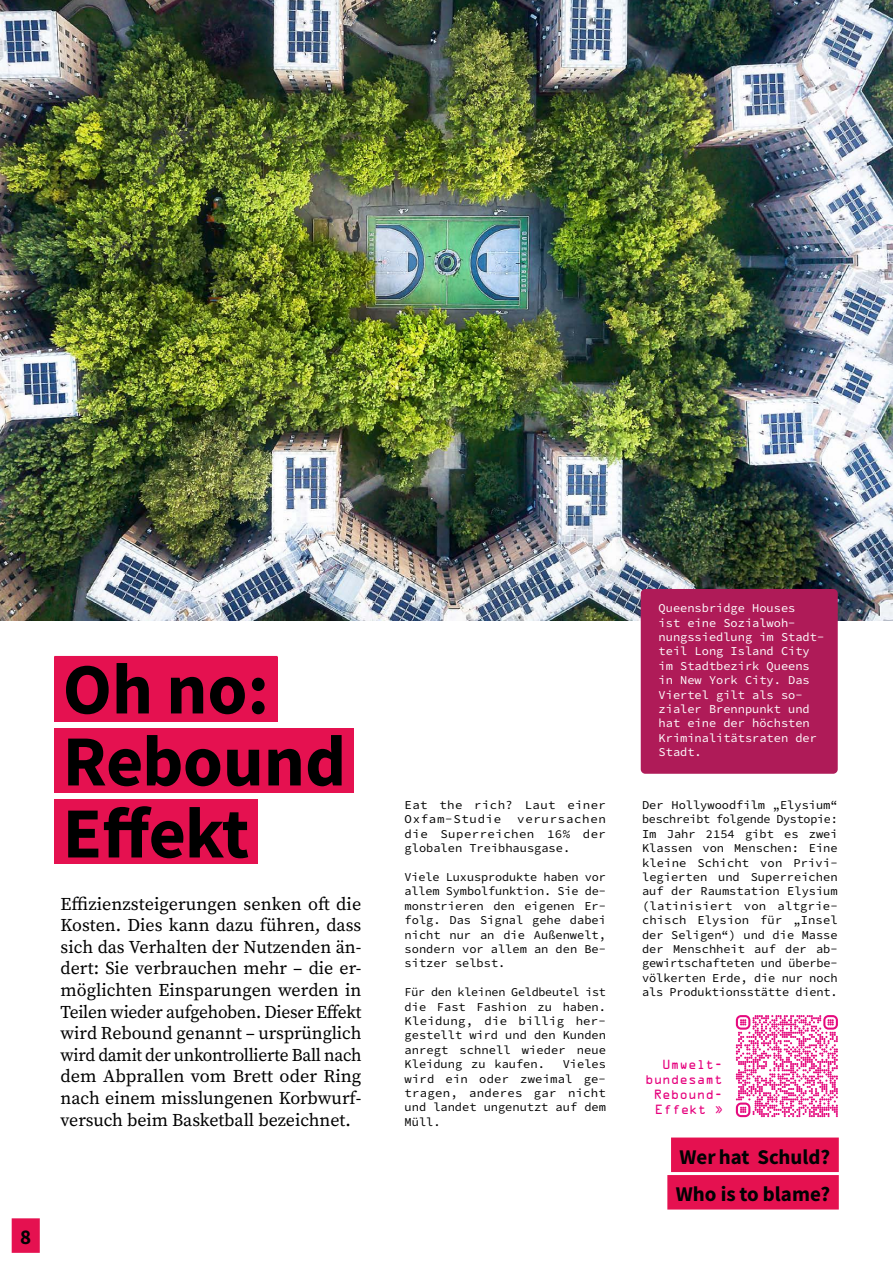
<style>
.page{position:relative;width:893px;height:1263px;background:#fff}
.page>*{position:absolute;margin:0;border:0;box-sizing:border-box;transform-origin:0 0}
.t1{font:72px/72px "Source Sans Variable";color:#000}
.t2{font:21px/37.5px "Source Sans Variable";color:#020203}
.t3{font:18px/21.6px "Source Serif Variable";letter-spacing:-.005em;color:#000;text-align:justify}
.t4{font:12px/14.4px "Source Code Variable";color:#000;text-align:justify}
.t5{font:12px/14.4px "Source Code Variable";color:#fff}
.t6{font:12px/14.4px "Source Code Variable";letter-spacing:.03em;color:#000}
.t7{font:12px/15px "OCRA Std";color:#e6007d;text-align:right}
.s1{font-size:10.5px}
</style>
<div class="page">
<img style="left:0;top:0;width:893px;height:621px">
<div style="left:641px;top:589px;width:197px;height:185px;background:#af1b58;border-radius:5px"></div>
<div style="left:671px;top:1137px;width:168px;height:35px;background:#e51150"></div>
<div style="left:667px;top:1175px;width:172px;height:34px;background:#e51150"></div>
<svg style="left:736px;top:1015px;width:102px;height:102px"></svg>
<div style="left:54px;top:728px;width:300px;height:65px;background:#e51150"></div>
<div style="left:54px;top:799px;width:204px;height:65px;background:#e51150"></div>
<div style="left:54px;top:656px;width:224px;height:66px;background:#e51150"></div>
<div style="left:12px;top:1218px;width:28px;height:35px;background:#e51150"></div>
<h1 class="t1" style="left:63px;top:654px;width:285px">Oh no:<br>Rebound<br>Effekt</h1>
<p class="t3" style="left:61px;top:893px;width:302px">Effizienzsteigerungen senken oft die Kosten. Dies kann dazu führen, dass sich das Verhalten der Nutzenden än&shy;dert: Sie verbrauchen mehr – die er&shy;möglichten Einsparungen werden in Teilen wieder aufgehoben. Dieser Effekt wird Rebound genannt – ursprünglich wird damit der unkontrollierte Ball nach dem Abprallen vom Brett oder Ring nach einem misslungenen Korbwurf&shy;versuch beim Basketball bezeichnet.</p>
<h2 class="t2" style="left:20px;top:1219px;width:13px">8</h2>
<p class="t5" style="left:659px;top:601px;width:167px">Queensbridge Houses<br>ist eine Sozialwoh&shy;nungssiedlung im Stadt&shy;teil Long Island City im Stadtbezirk Queens in New York City. Das<br>Viertel gilt als so&shy;zialer Brennpunkt und hat eine der höchsten<br>Kriminalitätsraten der<br>Stadt.</p>
<p class="t4" style="left:642px;top:798px;width:197px">Der Hollywoodfilm „Elysium“ beschreibt folgende Dystopie:<br>Im Jahr 2154 gibt es zwei Klassen von Menschen: Eine kleine Schicht von Privi&shy;legierten und Superreichen auf der Raumstation Elysium (latinisiert von altgrie&shy;chisch Elysion für „Insel der Seligen“) und die Masse der Menschheit auf der ab&shy;gewirtschafteten und überbe&shy;völkerten Erde, die nur noch als Produktionsstätte dient.</p>
<p class="t6" style="left:405px;top:798px;width:203px">Eat the rich? Laut einer<br>Oxfam-Studie</p>
<p class="t4" style="left:405px;top:812px;width:203px;text-indent:113px">verursachen die Superreichen 16% der globalen Treibhausgase.</p>
<p class="t4" style="left:405px;top:870px;width:203px">Viele Luxusprodukte haben vor allem Symbolfunktion. Sie de&shy;monstrieren den eigenen Er&shy;folg. Das Signal gehe dabei nicht nur an die Außenwelt, sondern vor allem an den Be&shy;sitzer selbst.</p>
<p class="t4" style="left:405px;top:985px;width:203px">Für den kleinen Geldbeutel ist die Fast Fashion zu haben.<br>Kleidung, die billig her&shy;gestellt wird und den Kunden anregt schnell wieder neue Kleidung zu kaufen.</p>
<p class="t4" style="left:405px;top:1057px;width:203px;text-indent:158px">Vieles wird ein oder zweimal ge&shy;tragen, anderes gar nicht und landet ungenutzt auf dem Müll.</p>
<p class="t7" style="left:645px;top:1058px;width:79px">Umwelt&shy;bundesamt<br>Rebound-<br>Effekt <span class="s1">»</span></p>
<h2 class="t2" style="left:676px;top:1138px;width:156px">Wer hat Schuld?<br>Who is to blame?</h2>
</div>
